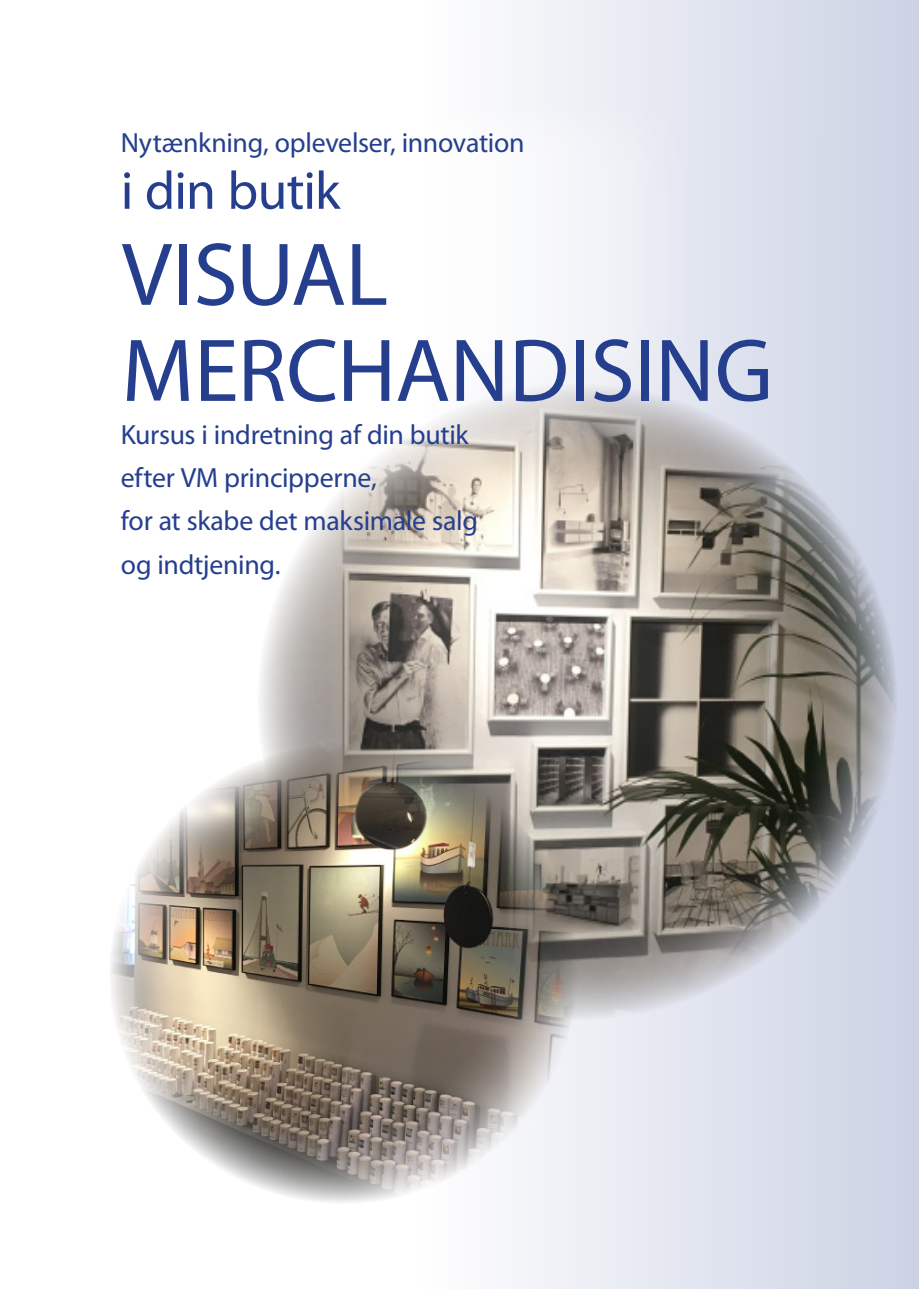
<style>
.page{position:relative;width:919px;height:1289px;background:#fff}
.page>*{position:absolute;margin:0;border:0;box-sizing:border-box;transform-origin:0 0}
.brød{font:90px "Myriad Pro";letter-spacing:-.005em;color:#253f8e}
.brød-2{font:54px "Myriad Pro";letter-spacing:-.02em;color:#253f8e}
.brød-3{font:27.9px "Myriad Pro";letter-spacing:-.01em;color:#253f8e}
</style>
<div class="page">
<svg style="left:513px;top:0;width:405px;height:1288px;background:#dbdfec"></svg>
<div style="left:7px;top:103px;width:696px;height:300px;background:linear-gradient(to right,#fff,#eff1f7)"></div>
<img style="left:257px;top:384px;width:640px;height:635px">
<img style="left:110px;top:744px;width:467px;height:459px">
<p class="brød-3" style="left:121px;top:125px;width:405px">Nytænkning, oplevelser, innovation</p>
<p class="brød-2" style="left:121px;top:157px;width:221px">i din butik</p>
<p class="brød" style="left:122px;top:219px;width:268px">VISUAL</p>
<p class="brød" style="left:122px;top:315px;width:652px">MERCHANDISING</p>
<p class="brød-3" style="left:121px;top:417px;width:349px">Kursus i indretning af din butik</p>
<p class="brød-3" style="left:121px;top:460px;width:257px">efter VM principperne,</p>
<p class="brød-3" style="left:121px;top:504px;width:359px">for at skabe det maksimale salg</p>
<p class="brød-3" style="left:121px;top:547px;width:161px">og indtjening.</p>
</div>
